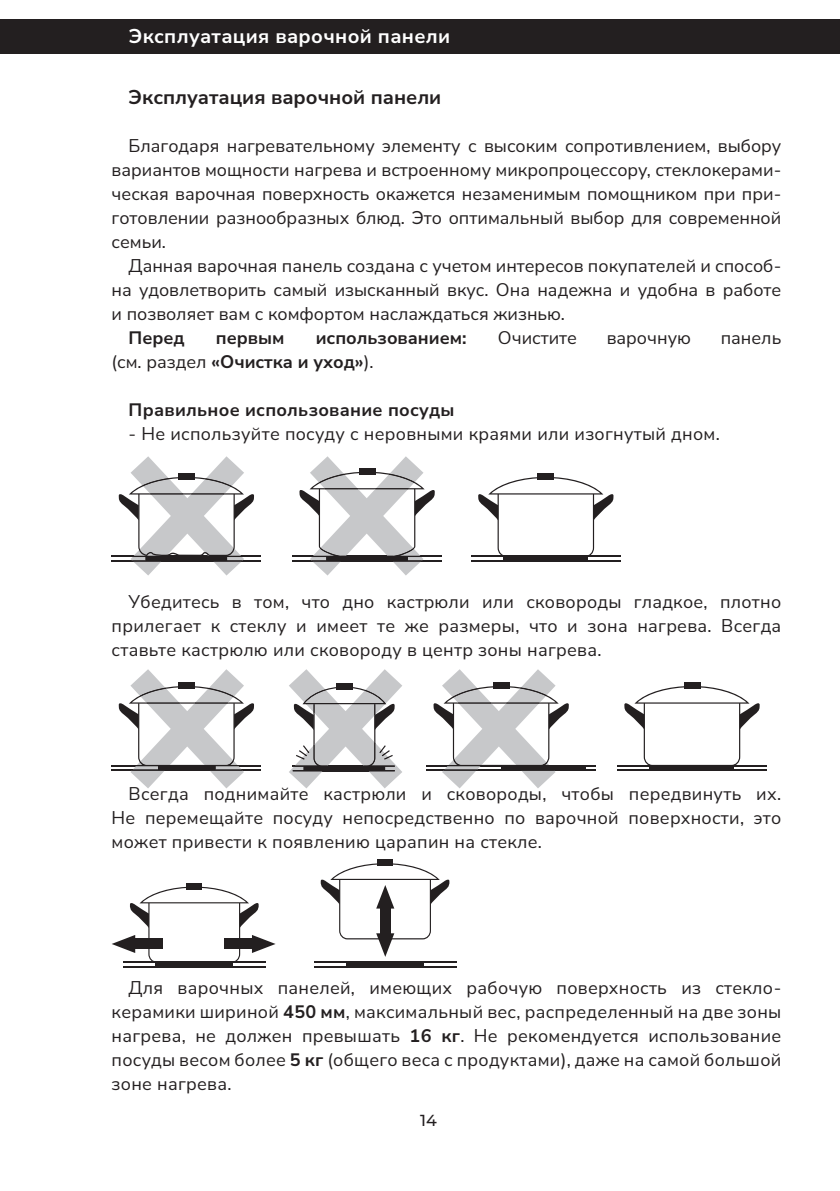
<style>
.page{position:relative;width:840px;height:1191px;background:#fff}
.page>*{position:absolute;margin:0;border:0;box-sizing:border-box;transform-origin:0 0}
.Заголовок_10_Bold_It{font:700 20px "Nunito Sans";letter-spacing:.015em;color:#fff}
.t1{font:700 20px "Nunito Sans";color:#231f20}
.Заголовок_9_Bold{font:18px/24px "Nunito Sans";letter-spacing:.015em;color:#231f20;text-align:justify}
.Заголовок_9_Bold-2{font:700 18px "Nunito Sans";color:#231f20}
.t2{font:500 16px "Montserrat";color:#231f20}
.s1{font-weight:400}
.s2{font-weight:700}
</style>
<div class="page">
<div style="left:0;top:19px;width:839px;height:35px;background:#231f20"></div>
<hr style="left:111px;top:556px;width:150px;height:1px;background:#231f20">
<hr style="left:111px;top:560px;width:150px;height:1px;background:#231f20">
<hr style="left:471px;top:556px;width:149px;height:1px;background:#231f20">
<hr style="left:471px;top:560px;width:149px;height:1px;background:#231f20">
<div style="left:537px;top:473px;width:16px;height:6px;background:#231f20"></div>
<div style="left:503px;top:556px;width:84px;height:5px;background:#231f20"></div>
<hr style="left:292px;top:556px;width:149px;height:1px;background:#231f20">
<hr style="left:292px;top:560px;width:149px;height:1px;background:#231f20">
<svg style="left:477px;top:477px;width:136px;height:79px"></svg>
<svg style="left:299px;top:456px;width:136px;height:119px"></svg>
<svg style="left:118px;top:456px;width:136px;height:119px"></svg>
<hr style="left:617px;top:765px;width:149px;height:1px;background:#231f20">
<hr style="left:617px;top:769px;width:149px;height:1px;background:#231f20">
<div style="left:683px;top:682px;width:16px;height:7px;background:#231f20"></div>
<div style="left:649px;top:765px;width:84px;height:5px;background:#231f20"></div>
<svg style="left:624px;top:686px;width:135px;height:79px"></svg>
<hr style="left:111px;top:765px;width:150px;height:1px;background:#231f20">
<hr style="left:111px;top:769px;width:150px;height:1px;background:#231f20">
<hr style="left:426px;top:765px;width:169px;height:1px;background:#231f20">
<hr style="left:426px;top:769px;width:169px;height:1px;background:#231f20">
<div style="left:500px;top:765px;width:85px;height:5px;background:#231f20"></div>
<svg style="left:433px;top:669px;width:136px;height:119px"></svg>
<svg style="left:118px;top:669px;width:136px;height:119px"></svg>
<svg style="left:289px;top:669px;width:113px;height:119px"></svg>
<hr style="left:123px;top:966px;width:142px;height:1px;background:#231f20">
<div style="left:186px;top:883px;width:16px;height:6px;background:#231f20"></div>
<hr style="left:155px;top:962px;width:78px;height:4px;background:#231f20">
<svg style="left:112px;top:886px;width:163px;height:76px"></svg>
<hr style="left:314px;top:961px;width:142px;height:1px;background:#231f20">
<hr style="left:314px;top:966px;width:142px;height:1px;background:#231f20">
<hr style="left:346px;top:962px;width:77px;height:4px;background:#231f20">
<div style="left:377px;top:859px;width:15px;height:7px;background:#231f20"></div>
<svg style="left:320px;top:863px;width:129px;height:94px"></svg>
<p class="Заголовок_10_Bold_It" style="left:129px;top:22px;width:323px">Эксплуатация варочной панели</p>
<p class="t1" style="left:129px;top:83px;width:314px">Эксплуатация варочной панели</p>
<p class="Заголовок_9_Bold" style="left:111px;top:133px;width:670px;text-indent:17px">Благодаря нагревательному элементу с высоким сопротивлением, выбору вариантов мощности нагрева и встроенному микропроцессору, стеклокерами&shy;ческая варочная поверхность окажется незаменимым помощником при при&shy;готовлении разнообразных блюд. Это оптимальный выбор для современной семьи.</p>
<p class="Заголовок_9_Bold" style="left:111px;top:253px;width:670px;text-indent:17px">Данная варочная панель создана с учетом интересов покупателей и способ&shy;на удовлетворить самый изысканный вкус. Она надежна и удобна в работе и позволяет вам с комфортом наслаждаться жизнью.</p>
<p class="Заголовок_9_Bold-2" style="left:129px;top:325px;width:57px">Перед</p>
<p class="Заголовок_9_Bold-2" style="left:216px;top:325px;width:70px">первым</p>
<p class="Заголовок_9_Bold-2" style="left:315px;top:325px;width:152px">использованием:</p>
<p class="Заголовок_9_Bold" style="left:497px;top:325px;width:80px">Очистите</p>
<p class="Заголовок_9_Bold" style="left:606px;top:325px;width:86px">варочную</p>
<p class="Заголовок_9_Bold" style="left:720px;top:325px;width:62px">панель</p>
<p class="Заголовок_9_Bold-2" style="left:111px;top:349px;width:263px"><span class="s1">(см. раздел</span> «Очистка и уход»<span class="s1">).</span></p>
<p class="Заголовок_9_Bold-2" style="left:129px;top:397px;width:327px">Правильное использование посуды</p>
<p class="Заголовок_9_Bold" style="left:129px;top:421px;width:592px">- Не используйте посуду с неровными краями или изогнутый дном.</p>
<p class="Заголовок_9_Bold" style="left:111px;top:589px;width:670px;text-indent:17px">Убедитесь в том, что дно кастрюли или сковороды гладкое, плотно прилегает к стеклу и имеет те же размеры, что и зона нагрева. Всегда ставьте кастрюлю или сковороду в центр зоны нагрева.</p>
<p class="Заголовок_9_Bold" style="left:111px;top:781px;width:670px;text-indent:17px">Всегда поднимайте кастрюли и сковороды, чтобы передвинуть их.<br>Не перемещайте посуду непосредственно по варочной поверхности, это может привести к появлению царапин на стекле.</p>
<p class="Заголовок_9_Bold" style="left:111px;top:975px;width:670px;text-indent:17px">Для варочных панелей, имеющих рабочую поверхность из стекло&shy;керамики шириной <span class="s2">450 мм</span>, максимальный вес, распределенный на две зоны нагрева, не должен превышать <span class="s2">16 кг</span>. Не рекомендуется использование посуды весом более <span class="s2">5 кг</span> (общего веса с продуктами), даже на самой большой зоне нагрева.</p>
<p class="t2" style="left:420px;top:1108px;width:18px">14</p>
</div>
